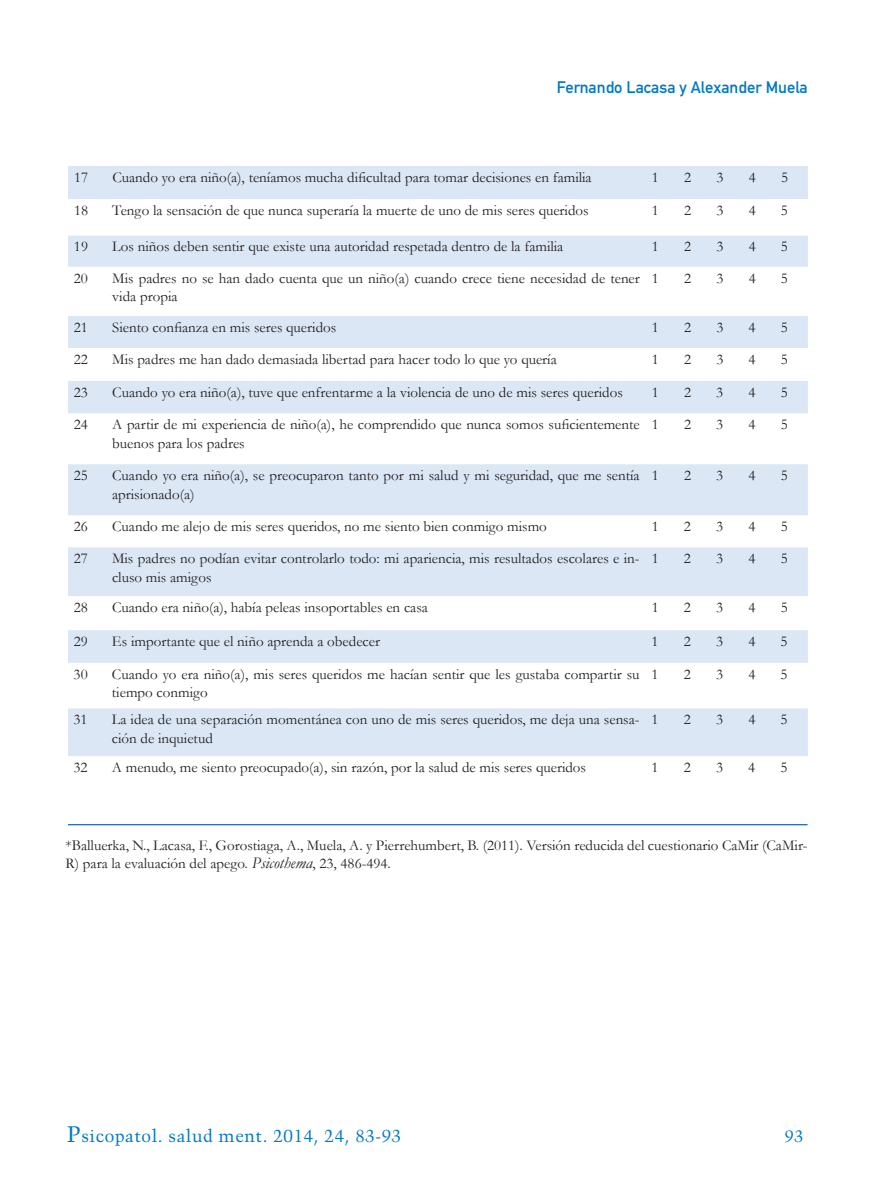
<style>
.page{position:relative;width:893px;height:1191px;background:#fff}
.page>*{position:absolute;margin:0;border:0;box-sizing:border-box;transform-origin:0 0}
.t1{font:17.25px "Trump Mediaeval";letter-spacing:.03em;color:#0079c2}
.t2{font:16.5px "DIN Mittelschrift";color:#0079c2}
.t3{font:16.5px "Trump Mediaeval";color:#0079c2}
.t4{font:15px/18.8px "Garamond";color:#231f20}
.s1{font-style:italic;font-size:16.5px}
.s2{font-size:22.5px}
</style>
<div class="page">
<svg style="left:68px;top:166px;width:740px;height:590px;fill:#dbe7f5"></svg>
<hr style="left:68px;top:824px;width:739px;height:1px;background:#0155a5">
<p class="t2" style="left:557px;top:78px;width:252px">Fernando Lacasa y Alexander Muela</p>
<p class="t4" style="left:74px;top:167px;width:16px">17</p>
<p class="t4" style="left:112px;top:167px;width:481px">Cuando yo era niño(a), teníamos mucha dificultad para tomar decisiones en familia</p>
<p class="t4" style="left:652px;top:167px;width:9px">1</p>
<p class="t4" style="left:684px;top:167px;width:9px">2</p>
<p class="t4" style="left:716px;top:167px;width:9px">3</p>
<p class="t4" style="left:749px;top:167px;width:9px">4</p>
<p class="t4" style="left:781px;top:167px;width:9px">5</p>
<p class="t4" style="left:74px;top:200px;width:16px">18</p>
<p class="t4" style="left:112px;top:200px;width:478px">Tengo la sensación de que nunca superaría la muerte de uno de mis seres queridos</p>
<p class="t4" style="left:652px;top:200px;width:9px">1</p>
<p class="t4" style="left:684px;top:200px;width:9px">2</p>
<p class="t4" style="left:716px;top:200px;width:9px">3</p>
<p class="t4" style="left:749px;top:200px;width:9px">4</p>
<p class="t4" style="left:781px;top:200px;width:9px">5</p>
<p class="t4" style="left:74px;top:237px;width:16px">19</p>
<p class="t4" style="left:112px;top:237px;width:453px">Los niños deben sentir que existe una autoridad respetada dentro de la familia</p>
<p class="t4" style="left:652px;top:237px;width:9px">1</p>
<p class="t4" style="left:684px;top:237px;width:9px">2</p>
<p class="t4" style="left:716px;top:237px;width:9px">3</p>
<p class="t4" style="left:749px;top:237px;width:9px">4</p>
<p class="t4" style="left:781px;top:237px;width:9px">5</p>
<p class="t4" style="left:74px;top:268px;width:16px">20</p>
<p class="t4" style="left:112px;top:268px;width:529px">Mis padres no se han dado cuenta que un niño(a) cuando crece tiene necesidad de tener vida propia</p>
<p class="t4" style="left:652px;top:268px;width:9px">1</p>
<p class="t4" style="left:684px;top:268px;width:9px">2</p>
<p class="t4" style="left:716px;top:268px;width:9px">3</p>
<p class="t4" style="left:749px;top:268px;width:9px">4</p>
<p class="t4" style="left:781px;top:268px;width:9px">5</p>
<p class="t4" style="left:74px;top:317px;width:16px">21</p>
<p class="t4" style="left:112px;top:317px;width:226px">Siento confianza en mis seres queridos</p>
<p class="t4" style="left:652px;top:317px;width:9px">1</p>
<p class="t4" style="left:684px;top:317px;width:9px">2</p>
<p class="t4" style="left:716px;top:317px;width:9px">3</p>
<p class="t4" style="left:749px;top:317px;width:9px">4</p>
<p class="t4" style="left:781px;top:317px;width:9px">5</p>
<p class="t4" style="left:74px;top:349px;width:16px">22</p>
<p class="t4" style="left:112px;top:349px;width:446px">Mis padres me han dado demasiada libertad para hacer todo lo que yo quería</p>
<p class="t4" style="left:652px;top:349px;width:9px">1</p>
<p class="t4" style="left:684px;top:349px;width:9px">2</p>
<p class="t4" style="left:716px;top:349px;width:9px">3</p>
<p class="t4" style="left:749px;top:349px;width:9px">4</p>
<p class="t4" style="left:781px;top:349px;width:9px">5</p>
<p class="t4" style="left:74px;top:382px;width:16px">23</p>
<p class="t4" style="left:112px;top:382px;width:512px">Cuando yo era niño(a), tuve que enfrentarme a la violencia de uno de mis seres queridos</p>
<p class="t4" style="left:652px;top:382px;width:9px">1</p>
<p class="t4" style="left:684px;top:382px;width:9px">2</p>
<p class="t4" style="left:716px;top:382px;width:9px">3</p>
<p class="t4" style="left:749px;top:382px;width:9px">4</p>
<p class="t4" style="left:781px;top:382px;width:9px">5</p>
<p class="t4" style="left:74px;top:414px;width:16px">24</p>
<p class="t4" style="left:112px;top:414px;width:529px">A partir de mi experiencia de niño(a), he comprendido que nunca somos suficientemente buenos para los padres</p>
<p class="t4" style="left:652px;top:414px;width:9px">1</p>
<p class="t4" style="left:684px;top:414px;width:9px">2</p>
<p class="t4" style="left:716px;top:414px;width:9px">3</p>
<p class="t4" style="left:748px;top:414px;width:9px">4</p>
<p class="t4" style="left:781px;top:414px;width:9px">5</p>
<p class="t4" style="left:74px;top:465px;width:16px">25</p>
<p class="t4" style="left:112px;top:465px;width:529px">Cuando yo era niño(a), se preocuparon tanto por mi salud y mi seguridad, que me sentía aprisionado(a)</p>
<p class="t4" style="left:652px;top:465px;width:9px">1</p>
<p class="t4" style="left:684px;top:465px;width:9px">2</p>
<p class="t4" style="left:716px;top:465px;width:9px">3</p>
<p class="t4" style="left:748px;top:465px;width:9px">4</p>
<p class="t4" style="left:781px;top:465px;width:9px">5</p>
<p class="t4" style="left:74px;top:516px;width:16px">26</p>
<p class="t4" style="left:112px;top:516px;width:436px">Cuando me alejo de mis seres queridos, no me siento bien conmigo mismo</p>
<p class="t4" style="left:652px;top:516px;width:9px">1</p>
<p class="t4" style="left:684px;top:516px;width:9px">2</p>
<p class="t4" style="left:716px;top:516px;width:9px">3</p>
<p class="t4" style="left:748px;top:516px;width:9px">4</p>
<p class="t4" style="left:781px;top:516px;width:9px">5</p>
<p class="t4" style="left:74px;top:549px;width:16px">27</p>
<p class="t4" style="left:112px;top:549px;width:529px">Mis padres no podían evitar controlarlo todo: mi apariencia, mis resultados escolares e in&shy;cluso mis amigos</p>
<p class="t4" style="left:652px;top:549px;width:9px">1</p>
<p class="t4" style="left:684px;top:549px;width:9px">2</p>
<p class="t4" style="left:716px;top:549px;width:9px">3</p>
<p class="t4" style="left:748px;top:549px;width:9px">4</p>
<p class="t4" style="left:781px;top:549px;width:9px">5</p>
<p class="t4" style="left:74px;top:597px;width:16px">28</p>
<p class="t4" style="left:112px;top:597px;width:317px">Cuando era niño(a), había peleas insoportables en casa</p>
<p class="t4" style="left:652px;top:597px;width:9px">1</p>
<p class="t4" style="left:684px;top:597px;width:9px">2</p>
<p class="t4" style="left:716px;top:597px;width:9px">3</p>
<p class="t4" style="left:748px;top:597px;width:9px">4</p>
<p class="t4" style="left:781px;top:597px;width:9px">5</p>
<p class="t4" style="left:74px;top:631px;width:16px">29</p>
<p class="t4" style="left:112px;top:631px;width:270px">Es importante que el niño aprenda a obedecer</p>
<p class="t4" style="left:652px;top:631px;width:9px">1</p>
<p class="t4" style="left:684px;top:631px;width:9px">2</p>
<p class="t4" style="left:716px;top:631px;width:9px">3</p>
<p class="t4" style="left:748px;top:631px;width:9px">4</p>
<p class="t4" style="left:781px;top:631px;width:9px">5</p>
<p class="t4" style="left:74px;top:664px;width:16px">30</p>
<p class="t4" style="left:112px;top:664px;width:529px">Cuando yo era niño(a), mis seres queridos me hacían sentir que les gustaba compartir su tiempo conmigo</p>
<p class="t4" style="left:652px;top:664px;width:9px">1</p>
<p class="t4" style="left:684px;top:664px;width:9px">2</p>
<p class="t4" style="left:716px;top:664px;width:9px">3</p>
<p class="t4" style="left:748px;top:664px;width:9px">4</p>
<p class="t4" style="left:781px;top:664px;width:9px">5</p>
<p class="t4" style="left:74px;top:709px;width:16px">31</p>
<p class="t4" style="left:112px;top:709px;width:529px">La idea de una separación momentánea con uno de mis seres queridos, me deja una sensa&shy;ción de inquietud</p>
<p class="t4" style="left:652px;top:709px;width:9px">1</p>
<p class="t4" style="left:684px;top:709px;width:9px">2</p>
<p class="t4" style="left:716px;top:709px;width:9px">3</p>
<p class="t4" style="left:748px;top:709px;width:9px">4</p>
<p class="t4" style="left:781px;top:709px;width:9px">5</p>
<p class="t4" style="left:74px;top:757px;width:16px">32</p>
<p class="t4" style="left:112px;top:757px;width:476px">A menudo, me siento preocupado(a), sin razón, por la salud de mis seres queridos</p>
<p class="t4" style="left:651px;top:757px;width:9px">1</p>
<p class="t4" style="left:684px;top:757px;width:9px">2</p>
<p class="t4" style="left:716px;top:757px;width:9px">3</p>
<p class="t4" style="left:748px;top:757px;width:9px">4</p>
<p class="t4" style="left:780px;top:757px;width:9px">5</p>
<p class="t4" style="left:65px;top:835px;width:743px">*Balluerka, N., Lacasa, F., Gorostiaga, A., Muela, A. y Pierrehumbert, B. (2011). Versión reducida del cuestionario CaMir (CaMir-<br>R) para la evaluación del apego. <span class="s1">Psicothema</span>, 23, 486-494.</p>
<p class="t1" style="left:67px;top:1125px;width:336px"><span class="s2">P</span>sicopatol. salud ment. 2014, 24, 83-93</p>
<p class="t3" style="left:785px;top:1126px;width:20px">93</p>
</div>
